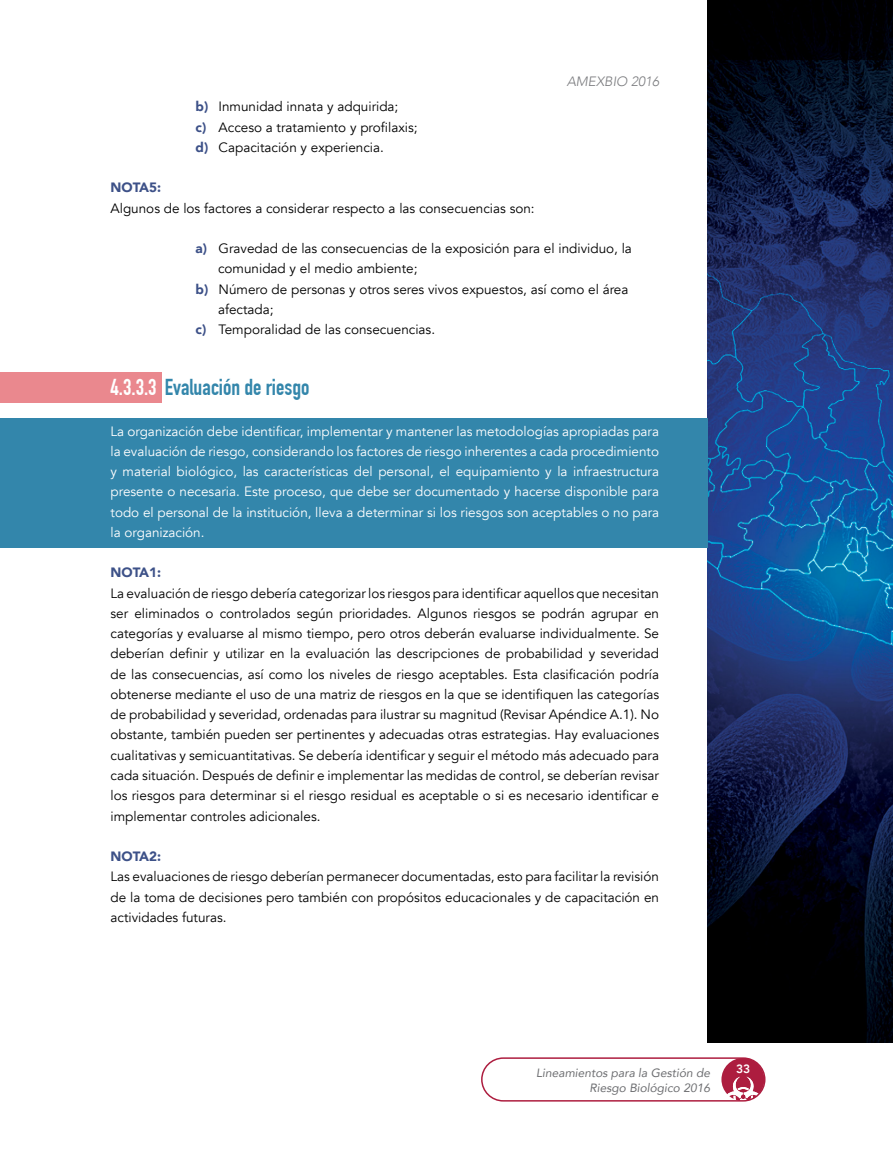
<style>
.page{position:relative;width:893px;height:1170px;background:#fff}
.page>*{position:absolute;margin:0;border:0;box-sizing:border-box;transform-origin:0 0}
.t1{font:700 22.5px "DIN Condensed";color:#3386ab}
.t2{font:13.5px/20.2px "Avenir";color:#000;text-align:justify}
.t3{font:13.5px/20.2px "Avenir";color:#fff;text-align:justify}
.t4{font:900 13.5px "Avenir";color:#3d5188}
.t5{font:italic 300 13.5px "Avenir";color:#7b7c7f}
.t6{font:italic 12px/14.4px "Avenir";color:#6d6e71;text-align:right}
.t7{font:800 12px "Avenir";color:#fff}
.s1{font-weight:900;color:#3d5188}
.s2{color:#fff}
</style>
<div class="page">
<img style="left:708px;top:0;width:185px;height:1042px">
<svg style="left:721px;top:1058px;width:43px;height:42px"></svg>
<div style="left:481px;top:1057px;width:284px;height:44px;border:2px solid #ad1d3f;border-radius:21px"></div>
<div style="left:0;top:418px;width:708px;height:129px;background:#3386ab"></div>
<div style="left:0;top:372px;width:162px;height:31px;background:#ea888e"></div>
<p class="t2" style="left:196px;top:97px;width:223px;text-align:left"><span class="s1">b)</span> Inmunidad innata y adquirida;<br><span class="s1">c)</span> Acceso a tratamiento y profilaxis; <span class="s1">d)</span> Capacitación y experiencia.</p>
<p class="t5" style="left:567px;top:73px;width:94px">AMEXBIO 2016</p>
<p class="t4" style="left:111px;top:176px;width:52px">NOTA5:</p>
<p class="t2" style="left:111px;top:198px;width:426px">Algunos de los factores a considerar respecto a las consecuencias son:</p>
<p class="t2" style="left:196px;top:239px;width:438px"><span class="s1">a)</span> Gravedad de las consecuencias de la exposición para el individuo, la</p>
<p class="t2" style="left:218px;top:259px;width:201px">comunidad y el medio ambiente;</p>
<p class="t2" style="left:196px;top:279px;width:434px"><span class="s1">b)</span> Número de personas y otros seres vivos expuestos, así como el área</p>
<p class="t2" style="left:218px;top:299px;width:57px">afectada;</p>
<p class="t2" style="left:196px;top:320px;width:241px"><span class="s1">c)</span> Temporalidad de las consecuencias.</p>
<h1 class="t1" style="left:111px;top:374px;width:200px"><span class="s2">4.3.3.3</span> Evaluación de riesgo</h1>
<p class="t3" style="left:111px;top:421px;width:550px">La organización debe identificar, implementar y mantener las metodologías apropiadas para la evaluación de riesgo, considerando los factores de riesgo inherentes a cada procedimiento y material biológico, las características del personal, el equipamiento y la infraestructura presente o necesaria. Este proceso, que debe ser documentado y hacerse disponible para todo el personal de la institución, lleva a determinar si los riesgos son aceptables o no para la organización.</p>
<p class="t4" style="left:111px;top:561px;width:52px">NOTA1:</p>
<p class="t2" style="left:111px;top:583px;width:550px">La evaluación de riesgo debería categorizar los riesgos para identificar aquellos que necesitan ser eliminados o controlados según prioridades. Algunos riesgos se podrán agrupar en categorías y evaluarse al mismo tiempo, pero otros deberán evaluarse individualmente. Se deberían definir y utilizar en la evaluación las descripciones de probabilidad y severidad de las consecuencias, así como los niveles de riesgo aceptables. Esta clasificación podría obtenerse mediante el uso de una matriz de riesgos en la que se identifiquen las categorías de probabilidad y severidad, ordenadas para ilustrar su magnitud (Revisar Apéndice A.1). No obstante, también pueden ser pertinentes y adecuadas otras estrategias. Hay evaluaciones cualitativas y semicuantitativas. Se debería identificar y seguir el método más adecuado para cada situación. Después de definir e implementar las medidas de control, se deberían revisar los riesgos para determinar si el riesgo residual es aceptable o si es necesario identificar e implementar controles adicionales.</p>
<p class="t4" style="left:111px;top:844px;width:52px">NOTA2:</p>
<p class="t2" style="left:111px;top:866px;width:550px">Las evaluaciones de riesgo deberían permanecer documentadas, esto para facilitar la revisión de la toma de decisiones pero también con propósitos educacionales y de capacitación en actividades futuras.</p>
<p class="t6" style="left:536px;top:1065px;width:175px">Lineamientos para la Gestión de<br>Riesgo Biológico 2016</p>
<p class="t7" style="left:736px;top:1058px;width:16px">33</p>
</div>
